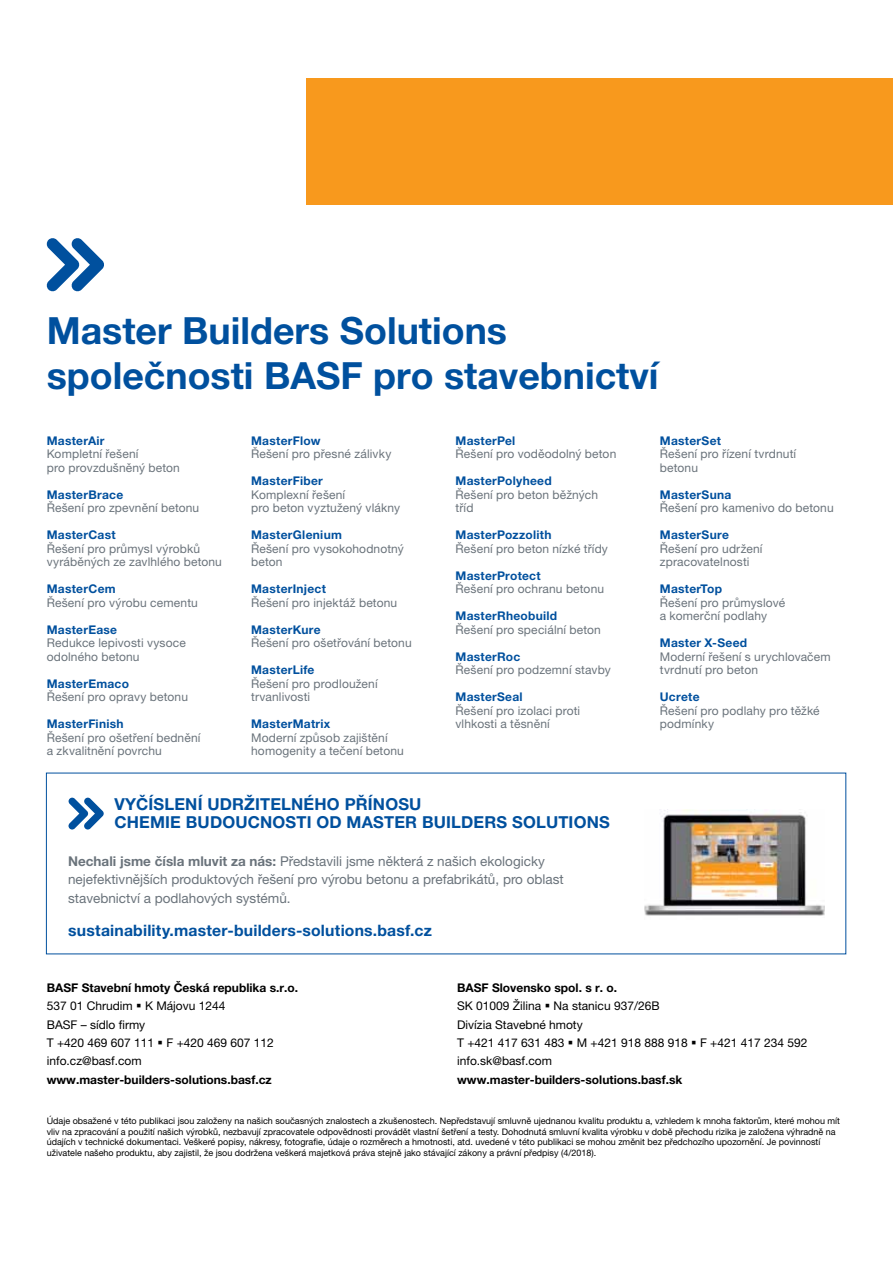
<style>
.page{position:relative;width:893px;height:1263px;background:#fff}
.page>*{position:absolute;margin:0;border:0;box-sizing:border-box;transform-origin:0 0}
.t1{font:700 37.5px/45px "Helvetica Neue LT Pro";color:#00509e}
.t2{font:700 16.5px/18.8px "Helvetica Neue LT Pro";letter-spacing:.01em;color:#00509e}
.t3{font:700 15.75px "Helvetica Neue LT Std";letter-spacing:.015em;color:#00509e}
.t4{font:13.5px/18.3px "Helvetica Neue LT Pro";color:#6a737b}
.t5{font:12px/13.5px "Helvetica Neue LT Pro";letter-spacing:.015em;color:#6a737b}
.t6{font:700 12px "Helvetica Neue LT Pro";letter-spacing:.025em;color:#00509e}
.t7{font:12px/18.3px "Helvetica Neue LT Pro";color:#000}
.t8{font:700 12px "Helvetica Neue LT Pro";color:#000}
.t9{font:9px/10.5px "Helvetica Neue LT Pro";color:#000}
.s1{font-weight:700}
</style>
<div class="page">
<div style="left:306px;top:78px;width:587px;height:126px;background:#f8991d"></div>
<svg style="left:46px;top:238px;width:58px;height:54px"></svg>
<img style="left:644px;top:810px;width:181px;height:106px">
<svg style="left:69px;top:798px;width:35px;height:31px"></svg>
<h1 class="t1" style="left:47px;top:307px;width:613px">Master Builders Solutions společnosti BASF pro stavebnictví</h1>
<p class="t6" style="left:47px;top:433px;width:59px">MasterAir</p>
<p class="t5" style="left:47px;top:447px;width:135px">Kompletní řešení<br>pro provzdušněný beton</p>
<p class="t6" style="left:47px;top:487px;width:78px">MasterBrace</p>
<p class="t5" style="left:47px;top:501px;width:154px">Řešení pro zpevnění betonu</p>
<p class="t6" style="left:47px;top:527px;width:70px">MasterCast</p>
<p class="t5" style="left:47px;top:541px;width:177px">Řešení pro průmysl výrobků vyráběných ze zavlhlého betonu</p>
<p class="t6" style="left:47px;top:581px;width:70px">MasterCem</p>
<p class="t5" style="left:47px;top:595px;width:153px">Řešení pro výrobu cementu</p>
<p class="t6" style="left:47px;top:622px;width:72px">MasterEase</p>
<p class="t5" style="left:47px;top:636px;width:141px">Redukce lepivosti vysoce odolného betonu</p>
<p class="t6" style="left:47px;top:676px;width:84px">MasterEmaco</p>
<p class="t5" style="left:47px;top:690px;width:143px">Řešení pro opravy betonu</p>
<p class="t6" style="left:47px;top:716px;width:78px">MasterFinish</p>
<p class="t5" style="left:47px;top:730px;width:155px">Řešení pro ošetření bednění a zkvalitnění povrchu</p>
<p class="t6" style="left:251px;top:433px;width:71px">MasterFlow</p>
<p class="t5" style="left:251px;top:447px;width:142px">Řešení pro přesné zálivky</p>
<p class="t6" style="left:251px;top:473px;width:73px">MasterFiber</p>
<p class="t5" style="left:251px;top:487px;width:151px">Komplexní řešení<br>pro beton vyztužený vlákny</p>
<p class="t6" style="left:251px;top:527px;width:92px">MasterGlenium</p>
<p class="t5" style="left:251px;top:541px;width:154px">Řešení pro vysokohodnotný beton</p>
<p class="t6" style="left:251px;top:581px;width:76px">MasterInject</p>
<p class="t5" style="left:251px;top:595px;width:148px">Řešení pro injektáž betonu</p>
<p class="t6" style="left:251px;top:622px;width:71px">MasterKure</p>
<p class="t5" style="left:251px;top:636px;width:162px">Řešení pro ošetřování betonu</p>
<p class="t6" style="left:251px;top:662px;width:65px">MasterLife</p>
<p class="t5" style="left:251px;top:676px;width:128px">Řešení pro prodloužení trvanlivosti</p>
<p class="t6" style="left:251px;top:716px;width:81px">MasterMatrix</p>
<p class="t5" style="left:251px;top:730px;width:154px">Moderní způsob zajištění homogenity a tečení betonu</p>
<p class="t6" style="left:455px;top:433px;width:61px">MasterPel</p>
<p class="t5" style="left:455px;top:447px;width:162px">Řešení pro voděodolný beton</p>
<p class="t6" style="left:455px;top:473px;width:98px">MasterPolyheed</p>
<p class="t5" style="left:455px;top:487px;width:144px">Řešení pro beton běžných tříd</p>
<p class="t6" style="left:455px;top:527px;width:98px">MasterPozzolith</p>
<p class="t5" style="left:455px;top:541px;width:154px">Řešení pro beton nízké třídy</p>
<p class="t6" style="left:455px;top:568px;width:87px">MasterProtect</p>
<p class="t5" style="left:455px;top:582px;width:150px">Řešení pro ochranu betonu</p>
<p class="t6" style="left:455px;top:608px;width:103px">MasterRheobuild</p>
<p class="t5" style="left:455px;top:622px;width:147px">Řešení pro speciální beton</p>
<p class="t6" style="left:455px;top:649px;width:66px">MasterRoc</p>
<p class="t5" style="left:455px;top:663px;width:157px">Řešení pro podzemní stavby</p>
<p class="t6" style="left:455px;top:689px;width:69px">MasterSeal</p>
<p class="t5" style="left:455px;top:703px;width:126px">Řešení pro izolaci proti vlhkosti a těsnění</p>
<h2 class="t2" style="left:114px;top:794px;width:497px">VYČÍSLENÍ UDRŽITELNÉHO PŘÍNOSU<br>CHEMIE BUDOUCNOSTI OD MASTER BUILDERS SOLUTIONS</h2>
<p class="t4" style="left:68px;top:852px;width:497px"><span class="s1">Nechali jsme čísla mluvit za nás:</span> Představili jsme některá z našich ekologicky nejefektivnějších produktových řešení pro výrobu betonu a prefabrikátů, pro oblast stavebnictví a podlahových systémů.</p>
<h3 class="t3" style="left:68px;top:921px;width:365px">sustainability.master-builders-solutions.basf.cz</h3>
<p class="t6" style="left:660px;top:433px;width:63px">MasterSet</p>
<p class="t5" style="left:660px;top:447px;width:138px">Řešení pro řízení tvrdnutí betonu</p>
<p class="t6" style="left:660px;top:487px;width:73px">MasterSuna</p>
<p class="t5" style="left:660px;top:501px;width:175px">Řešení pro kamenivo do betonu</p>
<p class="t6" style="left:660px;top:527px;width:71px">MasterSure</p>
<p class="t5" style="left:660px;top:541px;width:104px">Řešení pro udržení zpracovatelnosti</p>
<p class="t6" style="left:660px;top:581px;width:64px">MasterTop</p>
<p class="t5" style="left:660px;top:595px;width:127px">Řešení pro průmyslové a komerční podlahy</p>
<p class="t6" style="left:660px;top:635px;width:89px">Master X-Seed</p>
<p class="t5" style="left:660px;top:649px;width:172px">Moderní řešení s urychlovačem tvrdnutí pro beton</p>
<p class="t6" style="left:660px;top:689px;width:41px">Ucrete</p>
<p class="t5" style="left:660px;top:703px;width:161px">Řešení pro podlahy pro těžké podmínky</p>
<p class="t7" style="left:47px;top:978px;width:253px"><span class="s1">BASF Stavební hmoty Česká republika s.r.o.<br></span>537 01 Chrudim ▪ K Májovu 1244<br>BASF – sídlo firmy<br>T +420 469 607 111 ▪ F +420 469 607 112 info.cz@basf.com</p>
<p class="t8" style="left:47px;top:1072px;width:227px">www.master-builders-solutions.basf.cz</p>
<p class="t7" style="left:457px;top:978px;width:352px"><span class="s1">BASF Slovensko spol. s r. o.<br></span>SK 01009 Žilina ▪ Na stanicu 937/26B<br>Divízia Stavebné hmoty<br>T +421 417 631 483 ▪ M +421 918 888 918 ▪ F +421 417 234 592 info.sk@basf.com</p>
<p class="t8" style="left:457px;top:1072px;width:227px">www.master-builders-solutions.basf.sk</p>
<p class="t9" style="left:47px;top:1116px;width:795px">Údaje obsažené v této publikaci jsou založeny na našich současných znalostech a zkušenostech. Nepředstavují smluvně ujednanou kvalitu produktu a, vzhledem k mnoha faktorům, které mohou mít vliv na zpracování a použití našich výrobků, nezbavují zpracovatele odpovědnosti provádět vlastní šetření a testy. Dohodnutá smluvní kvalita výrobku v době přechodu rizika je založena výhradně na údajích v technické dokumentaci. Veškeré popisy, nákresy, fotografie, údaje o rozměrech a hmotnosti, atd. uvedené v této publikaci se mohou změnit bez předchozího upozornění. Je povinností uživatele našeho produktu, aby zajistil, že jsou dodržena veškerá majetková práva stejně jako stávající zákony a právní předpisy (4/2018).</p>
</div>
